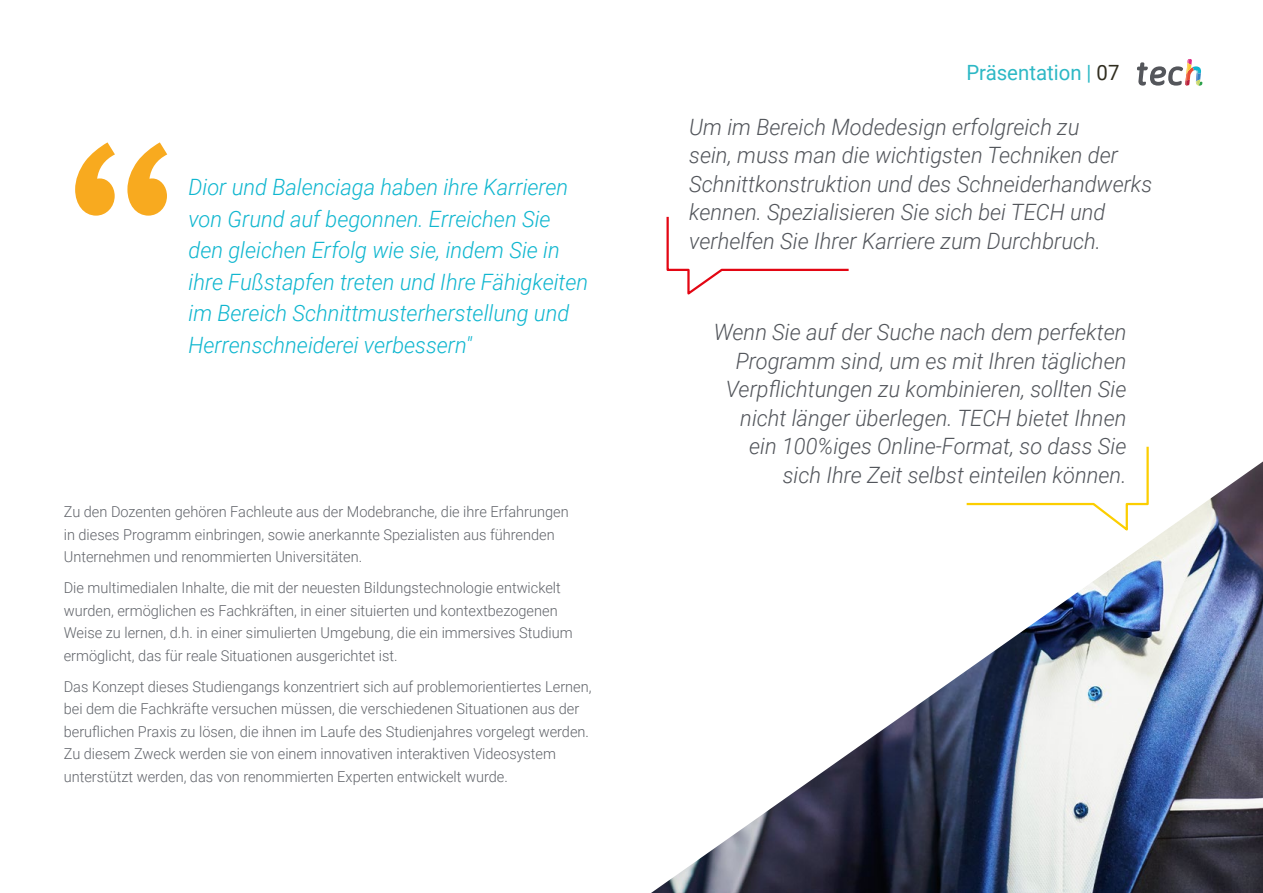
<style>
.page{position:relative;width:1263px;height:893px;background:#fff}
.page>*{position:absolute;margin:0;border:0;box-sizing:border-box;transform-origin:0 0}
.t1{font:italic 300 22.5px/28.5px "Roboto";color:#52555b}
.t2{font:italic 300 22.5px/31.5px "Roboto";color:#0fb6cf}
.t3{font:21px "Roboto";color:#2db8c5}
.t4{font:300 15px/22.5px "Roboto";color:#61646a}
.s1{color:#312e20}
</style>
<div class="page">
<svg style="left:75px;top:142px;width:92px;height:74px"></svg>
<svg style="left:666px;top:216px;width:183px;height:79px"></svg>
<img style="left:651px;top:461px;width:612px;height:432px">
<svg style="left:964px;top:446px;width:186px;height:88px"></svg>
<svg style="left:1137px;top:59px;width:65px;height:27px"></svg>
<p class="t2" style="left:189px;top:171px;width:401px">Dior und Balenciaga haben ihre Karrieren von Grund auf begonnen. Erreichen Sie den gleichen Erfolg wie sie, indem Sie in ihre Fußstapfen treten und Ihre Fähigkeiten im Bereich Schnittmusterherstellung und Herrenschneiderei verbessern"</p>
<p class="t4" style="left:64px;top:500px;width:506px">Zu den Dozenten gehören Fachleute aus der Modebranche, die ihre Erfahrungen in dieses Programm einbringen, sowie anerkannte Spezialisten aus führenden<br>Unternehmen und renommierten Universitäten.</p>
<p class="t4" style="left:64px;top:576px;width:510px">Die multimedialen Inhalte, die mit der neuesten Bildungstechnologie entwickelt wurden, ermöglichen es Fachkräften, in einer situierten und kontextbezogenen Weise zu lernen, d.h. in einer simulierten Umgebung, die ein immersives Studium ermöglicht, das für reale Situationen ausgerichtet ist.</p>
<p class="t4" style="left:64px;top:675px;width:529px">Das Konzept dieses Studiengangs konzentriert sich auf problemorientiertes Lernen, bei dem die Fachkräfte versuchen müssen, die verschiedenen Situationen aus der beruflichen Praxis zu lösen, die ihnen im Laufe des Studienjahres vorgelegt werden.<br>Zu diesem Zweck werden sie von einem innovativen interaktiven Videosystem unterstützt werden, das von renommierten Experten entwickelt wurde.</p>
<h2 class="t3" style="left:966px;top:57px;width:155px">Präsentation | <span class="s1">07</span></h2>
<h1 class="t1" style="left:689px;top:112px;width:464px">Um im Bereich Modedesign erfolgreich zu<br>sein, muss man die wichtigsten Techniken der Schnittkonstruktion und des Schneiderhandwerks kennen. Spezialisieren Sie sich bei TECH und verhelfen Sie Ihrer Karriere zum Durchbruch.</h1>
<p class="t1" style="left:714px;top:317px;width:414px;text-align:right">Wenn Sie auf der Suche nach dem perfekten Programm sind, um es mit Ihren täglichen Verpflichtungen zu kombinieren, sollten Sie nicht länger überlegen. TECH bietet Ihnen ein 100%iges Online-Format, so dass Sie sich Ihre Zeit selbst einteilen können.</p>
</div>
